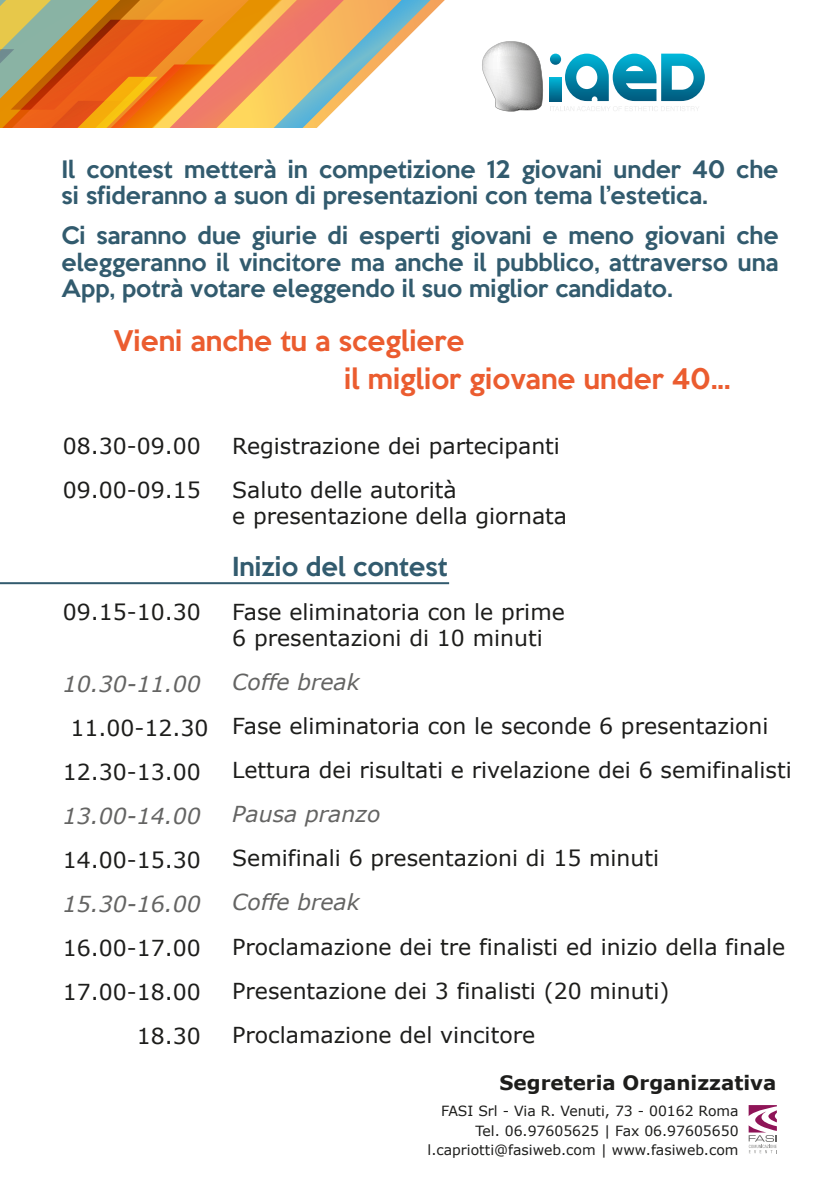
<style>
.page{position:relative;width:840px;height:1191px;background:#fff}
.page>*{position:absolute;margin:0;border:0;box-sizing:border-box;transform-origin:0 0}
.t1{font:500 26px/38px "Keep Calm";color:#eb5c2f}
.t2{font:500 24px "Keep Calm";color:#325b6e}
.t3{font:22px/44px "Verdana";color:#1d1d1b}
.t4{font:500 22px/26.4px "Keep Calm";color:#325b6e}
.t5{font:italic 22px "Verdana";color:#646463}
.t6{font:700 19.8px "Verdana";color:#1d1d1b}
.t7{font:14px/19.2px "Verdana";color:#1d1d1b;text-align:right}
</style>
<div class="page">
<svg style="left:482px;top:41px;width:60px;height:71px"></svg>
<svg style="left:549px;top:54px;width:155px;height:57px"></svg>
<svg style="left:0;top:0;width:184px;height:128px;background:#d77f2a"></svg>
<svg style="left:184px;top:0;width:246px;height:128px"></svg>
<hr style="left:0;top:582px;width:449px;height:2px;background:#325b6e">
<svg style="left:748px;top:1105px;width:29px;height:49px"></svg>
<p class="t4" style="left:62px;top:154px;width:718px">Il contest metterà in competizione 12 giovani under 40 che si sfideranno a suon di presentazioni con tema l’estetica.</p>
<p class="t4" style="left:62px;top:221px;width:718px;text-align:justify">Ci saranno due giurie di esperti giovani e meno giovani che eleggeranno il vincitore ma anche il pubblico, attraverso una App, potrà votare eleggendo il suo miglior candidato.</p>
<p class="t1" style="left:344px;top:320px;width:387px;text-indent:-231px">Vieni anche tu a scegliere<br>il miglior giovane under 40...</p>
<p class="t3" style="left:63px;top:423px;width:139px">08.30-09.00<br>09.00-09.15</p>
<p class="t3" style="left:63px;top:589px;width:139px">09.15-10.30</p>
<p class="t5" style="left:63px;top:669px;width:139px">10.30-11.00</p>
<p class="t3" style="left:63px;top:705px;width:147px;text-align:center">11.00-12.30<br>12.30-13.00</p>
<p class="t5" style="left:63px;top:801px;width:139px">13.00-14.00</p>
<p class="t3" style="left:63px;top:837px;width:139px">14.00-15.30</p>
<p class="t5" style="left:63px;top:889px;width:139px">15.30-16.00</p>
<p class="t3" style="left:63px;top:925px;width:139px">16.00-17.00<br>17.00-18.00</p>
<p class="t3" style="left:232px;top:423px;width:329px">Registrazione dei partecipanti<br>Saluto delle autorità</p>
<p class="t3" style="left:232px;top:493px;width:336px">e presentazione della giornata</p>
<p class="t2" style="left:232px;top:545px;width:217px">Inizio del contest</p>
<p class="t3" style="left:232px;top:598px;width:334px;line-height:26.4px">Fase eliminatoria con le prime<br>6 presentazioni di 10 minuti</p>
<p class="t5" style="left:232px;top:668px;width:129px">Coffe break</p>
<p class="t3" style="left:232px;top:703px;width:560px">Fase eliminatoria con le seconde 6 presentazioni<br>Lettura dei risultati e rivelazione dei 6 semifinalisti</p>
<p class="t5" style="left:232px;top:800px;width:149px">Pausa pranzo</p>
<p class="t3" style="left:232px;top:835px;width:428px">Semifinali 6 presentazioni di 15 minuti</p>
<p class="t5" style="left:232px;top:888px;width:129px">Coffe break</p>
<p class="t3" style="left:232px;top:923px;width:554px">Proclamazione dei tre finalisti ed inizio della finale<br>Presentazione dei 3 finalisti (20 minuti)<br>Proclamazione del vincitore</p>
<p class="t6" style="left:499px;top:1070px;width:278px">Segreteria Organizzativa</p>
<p class="t7" style="left:427px;top:1101px;width:312px">FASI Srl - Via R. Venuti, 73 - 00162 Roma<br>Tel. 06.97605625 | Fax 06.97605650 l.capriotti@fasiweb.com | www.fasiweb.com</p>
</div>
